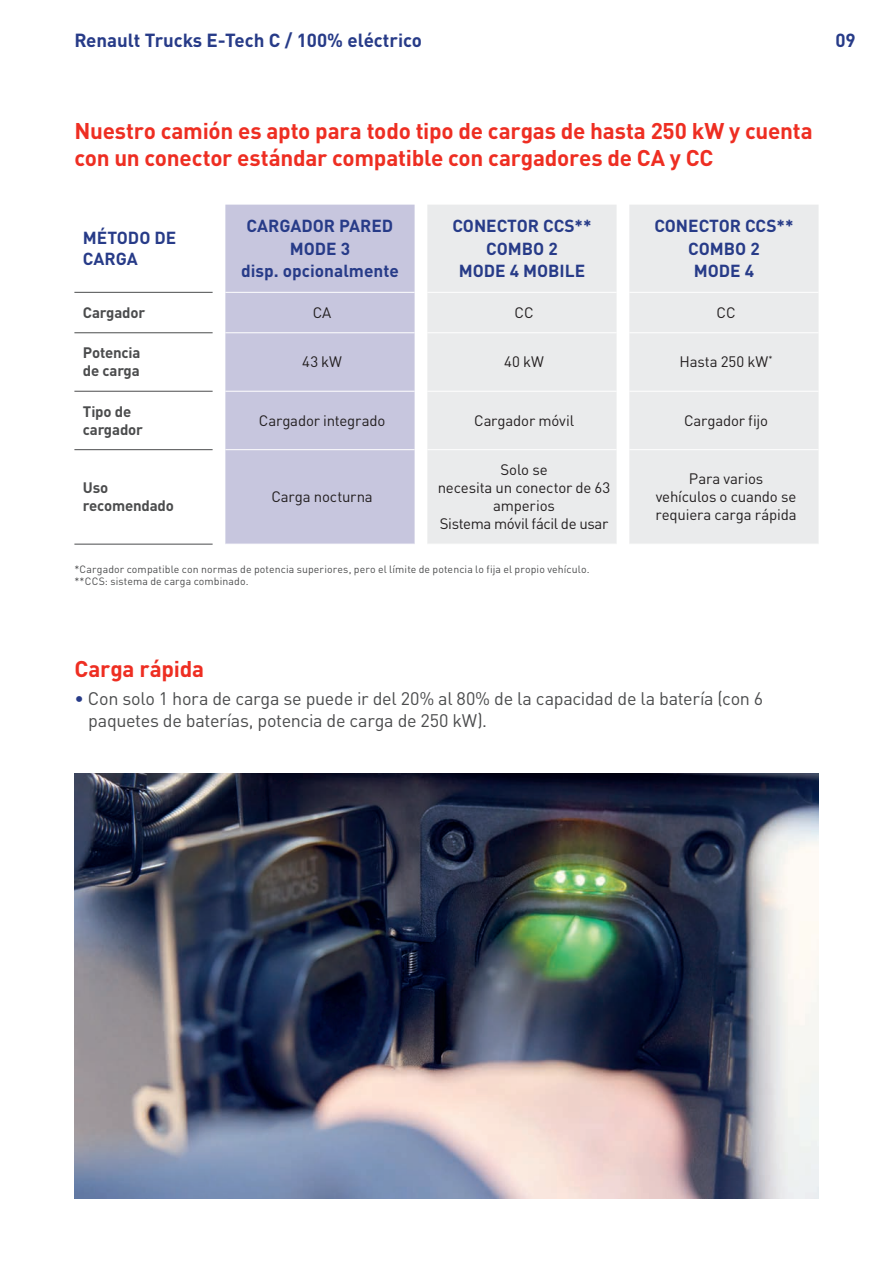
<style>
.page{position:relative;width:893px;height:1263px;background:#fff}
.page>*{position:absolute;margin:0;border:0;box-sizing:border-box;transform-origin:0 0}
.t1{font:700 22.5px/27px "DIN Pro";letter-spacing:-.01em;color:#ee2e22}
.t2{font:700 18.75px "DIN Pro";color:#273b88}
.t3{font:18px/21.6px "DIN Pro";letter-spacing:-.02em;color:#4b4c4d}
.t4{font:700 17.25px/22.8px "DIN Pro";color:#273b88;text-align:center}
.t5{font:15px/18px "DIN Pro";letter-spacing:-.015em;color:#231f20;text-align:center}
.t6{font:700 15px/18px "DIN Pro";letter-spacing:-.01em;color:#4b4c4d}
.t7{font:10.5px/12.6px "DIN Pro";letter-spacing:.01em;color:#4b4c4d}
.s1{color:#273b88}
</style>
<div class="page">
<img style="left:74px;top:774px;width:745px;height:425px">
<div style="left:225px;top:205px;width:190px;height:339px;background:#c7c6de"></div>
<div style="left:427px;top:205px;width:392px;height:339px;background:#eaebec"></div>
<hr style="left:225px;top:292px;width:190px;height:1px;background:#fff">
<hr style="left:427px;top:292px;width:190px;height:1px;background:#fff">
<hr style="left:629px;top:292px;width:190px;height:1px;background:#fff">
<hr style="left:225px;top:332px;width:190px;height:1px;background:#fff">
<hr style="left:427px;top:332px;width:190px;height:1px;background:#fff">
<hr style="left:629px;top:332px;width:190px;height:1px;background:#fff">
<hr style="left:225px;top:391px;width:190px;height:1px;background:#fff">
<hr style="left:427px;top:391px;width:190px;height:1px;background:#fff">
<hr style="left:629px;top:391px;width:190px;height:1px;background:#fff">
<hr style="left:225px;top:449px;width:190px;height:1px;background:#fff">
<hr style="left:427px;top:449px;width:190px;height:1px;background:#fff">
<hr style="left:629px;top:449px;width:190px;height:1px;background:#fff">
<hr style="left:74px;top:292px;width:139px;height:1px;background:#4b4c4d">
<hr style="left:74px;top:332px;width:139px;height:1px;background:#4b4c4d">
<hr style="left:74px;top:391px;width:139px;height:1px;background:#4b4c4d">
<hr style="left:74px;top:449px;width:139px;height:1px;background:#4b4c4d">
<hr style="left:74px;top:544px;width:139px;height:1px;background:#4b4c4d">
<p class="t2" style="left:74px;top:24px;width:349px">Renault Trucks E-Tech C / 100% eléctrico</p>
<p class="t2" style="left:835px;top:24px;width:22px">09</p>
<h1 class="t1" style="left:74px;top:115px;width:740px">Nuestro camión es apto para todo tipo de cargas de hasta 250 kW y cuenta con un conector estándar compatible con cargadores de CA y CC</h1>
<p class="t4" style="left:83px;top:226px;width:95px;line-height:20.7px;text-align:left">MÉTODO DE<br>CARGA</p>
<p class="t4" style="left:241px;top:212px;width:159px">CARGADOR PARED<br>MODE 3<br>disp. opcionalmente</p>
<p class="t4" style="left:452px;top:212px;width:141px">CONECTOR CCS**<br>COMBO 2<br>MODE 4 MOBILE</p>
<p class="t4" style="left:654px;top:212px;width:141px">CONECTOR CCS**<br>COMBO 2<br>MODE 4</p>
<p class="t6" style="left:83px;top:302px;width:64px">Cargador</p>
<p class="t5" style="left:313px;top:302px;width:20px">CA</p>
<p class="t5" style="left:515px;top:302px;width:21px">CC</p>
<p class="t5" style="left:717px;top:302px;width:21px">CC</p>
<p class="t6" style="left:83px;top:342px;width:59px">Potencia de carga</p>
<p class="t5" style="left:302px;top:351px;width:41px">43 kW</p>
<p class="t5" style="left:504px;top:351px;width:41px">40 kW</p>
<p class="t5" style="left:680px;top:351px;width:94px">Hasta 250 kW<sup>*</sup></p>
<p class="t6" style="left:83px;top:401px;width:62px">Tipo de cargador</p>
<p class="t5" style="left:259px;top:410px;width:128px">Cargador integrado</p>
<p class="t5" style="left:474px;top:410px;width:101px">Cargador móvil</p>
<p class="t5" style="left:684px;top:410px;width:86px">Cargador fijo</p>
<p class="t6" style="left:83px;top:477px;width:93px">Uso recomendado</p>
<p class="t5" style="left:271px;top:486px;width:103px">Carga nocturna</p>
<p class="t5" style="left:438px;top:459px;width:174px">Solo se<br>necesita un conector de 63 amperios<br>Sistema móvil fácil de usar</p>
<p class="t5" style="left:655px;top:468px;width:143px">Para varios<br>vehículos o cuando se requiera carga rápida</p>
<p class="t7" style="left:74px;top:562px;width:517px">*Cargador compatible con normas de potencia superiores, pero el límite de potencia lo fija el propio vehículo. **CCS: sistema de carga combinado.</p>
<h1 class="t1" style="left:74px;top:653px;width:131px">Carga rápida</h1>
<p class="t3" style="left:88px;top:686px;width:677px;text-indent:-14px"><span class="s1">•</span> Con solo 1 hora de carga se puede ir del 20% al 80% de la capacidad de la batería (con 6 paquetes de baterías, potencia de carga de 250 kW).</p>
</div>
